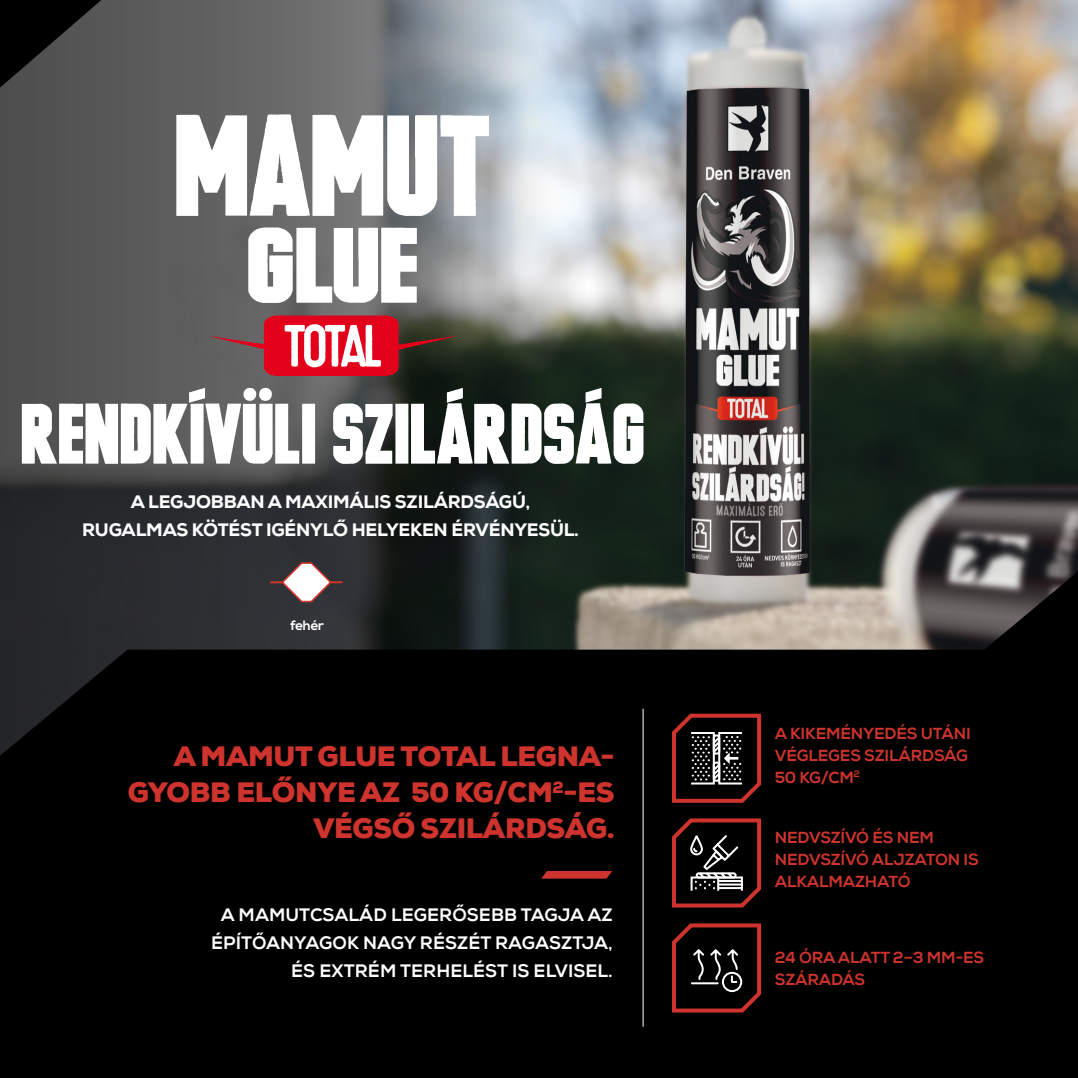
<style>
.page{position:relative;width:1078px;height:1078px;background:#fff}
.page>*{position:absolute;margin:0;border:0;box-sizing:border-box;transform-origin:0 0}
.t1{font:79.8px "Headlined Solid";letter-spacing:-.01em;color:#fff}
.t2{font:59.4px "Microbrew One";letter-spacing:-.115em;color:#fff}
.t3{font:900 28px/36px "Nexa";letter-spacing:-.01em;color:#ce342d;text-align:right}
.t4{font:800 18px/28px "Nexa";letter-spacing:.005em;color:#fff;text-align:right}
.t5{font:800 18px/28px "Nexa";letter-spacing:-.01em;color:#fff;text-align:center}
.t6{font:800 16px/22px "Nexa";letter-spacing:-.01em;color:#ce342d}
.t7{font:800 13.6px "Nexa";letter-spacing:-.025em;color:#fff}
</style>
<div class="page">
<img style="left:568px;top:0;width:509px;height:649px">
<svg style="left:982px;top:571px;width:95px;height:78px;background:#322f2f"></svg>
<svg style="left:0;top:0;width:568px;height:649px;background:#515455"></svg>
<div style="left:0;top:649px;width:1077px;height:428px;background:#000"></div>
<svg style="left:176px;top:114px;width:313px;height:102px"></svg>
<svg style="left:248px;top:227px;width:169px;height:76px"></svg>
<svg style="left:211px;top:315px;width:243px;height:61px;background:#9e202c"></svg>
<svg style="left:541px;top:870px;width:71px;height:8px"></svg>
<hr style="left:642px;top:708px;width:1px;height:318px;background:#fff">
<svg style="left:669px;top:921px;width:94px;height:94px;background:#2a1312"></svg>
<svg style="left:0;top:0;width:101px;height:88px;background:#292929"></svg>
<svg style="left:669px;top:711px;width:94px;height:95px;background:#341e1d"></svg>
<svg style="left:669px;top:816px;width:94px;height:94px;background:#331c1b"></svg>
<hr style="left:718px;top:879px;width:23px;height:2px;background:#fff">
<hr style="left:718px;top:883px;width:23px;height:2px;background:#fff">
<hr style="left:718px;top:886px;width:23px;height:2px;background:#fff">
<svg style="left:270px;top:561px;width:72px;height:42px"></svg>
<h2 class="t2" style="left:282px;top:312px;width:102px">TOTAL</h2>
<h1 class="t1" style="left:21px;top:387px;width:626px">RENDKÍVÜLI SZILÁRDSÁG</h1>
<p class="t5" style="left:82px;top:488px;width:498px">A LEGJOBBAN A MAXIMÁLIS SZILÁRDSÁGÚ,<br>RUGALMAS KÖTÉST IGÉNYLŐ HELYEKEN ÉRVÉNYESÜL.</p>
<p class="t7" style="left:290px;top:616px;width:35px">fehér</p>
<h3 class="t3" style="left:128px;top:738px;width:488px">A MAMUT GLUE TOTAL LEGNA-<br>GYOBB ELŐNYE AZ 50 KG/CM<sup>2</sup>-ES<br>VÉGSŐ SZILÁRDSÁG.</h3>
<p class="t4" style="left:211px;top:901px;width:403px">A MAMUTCSALÁD LEGERŐSEBB TAGJA AZ<br>ÉPÍTŐANYAGOK NAGY RÉSZÉT RAGASZTJA,<br>ÉS EXTRÉM TERHELÉST IS ELVISEL.</p>
<p class="t6" style="left:774px;top:722px;width:197px">A KIKEMÉNYEDÉS UTÁNI<br>VÉGLEGES SZILÁRDSÁG<br>50 KG/CM<sup>2</sup></p>
<p class="t6" style="left:774px;top:826px;width:205px">NEDVSZÍVÓ ÉS NEM<br>NEDVSZÍVÓ ALJZATON IS<br>ALKALMAZHATÓ</p>
<p class="t6" style="left:774px;top:946px;width:211px">24 ÓRA ALATT 2–3 MM-ES<br>SZÁRADÁS</p>
</div>
